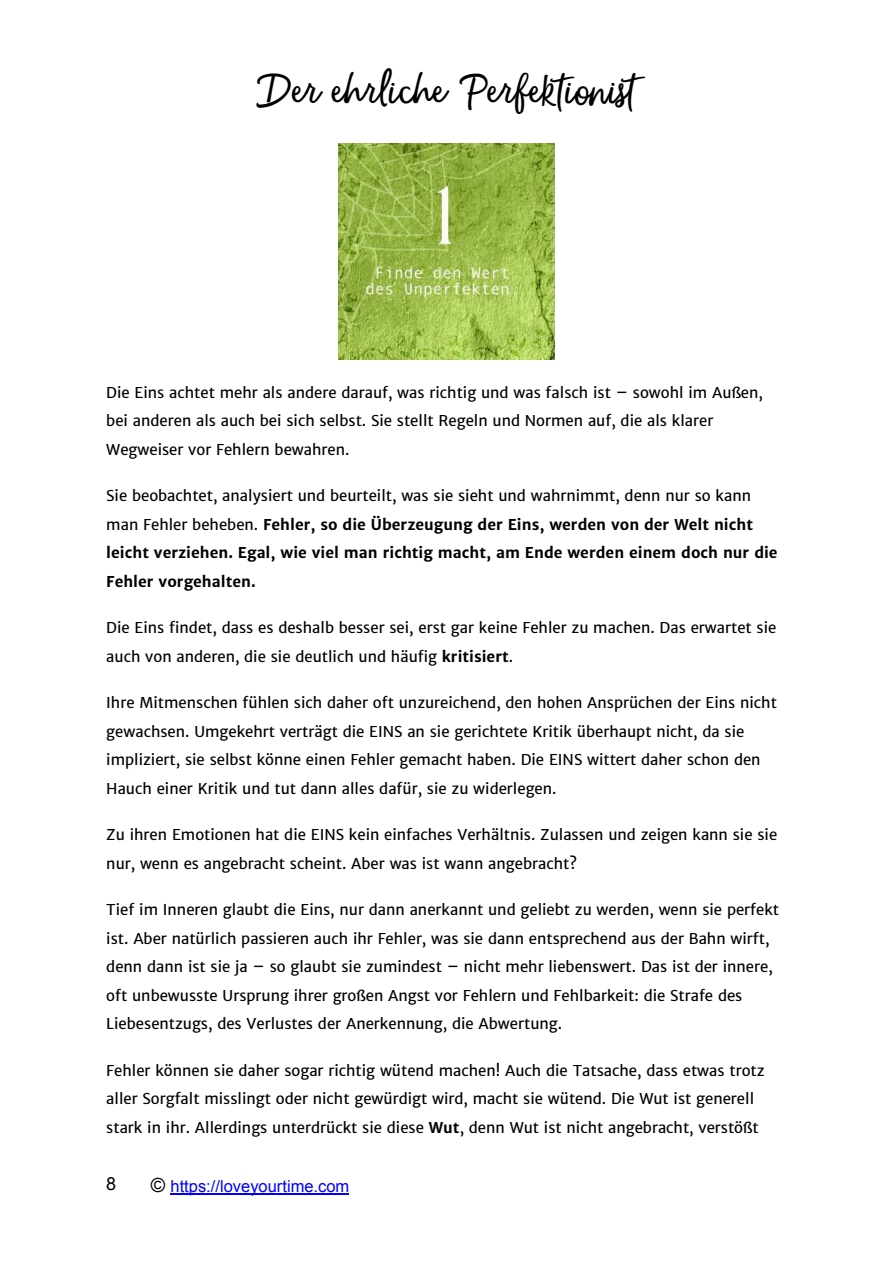
<style>
.page{position:relative;width:893px;height:1263px;background:#fff}
.page>*{position:absolute;margin:0;border:0;box-sizing:border-box;transform-origin:0 0}
.t1{font:45px "Money Penny Script";color:#000}
.t2{font:18px "Arial";color:#000}
.t3{font:16.5px "Arial";color:#00f}
.t4{font:15px/28.5px "Merriweather Sans";color:#000}
.t5{font:700 15px/28.5px "Merriweather Sans";color:#000}
.s1{font-weight:400}
.s2{font-weight:700}
.s3{font-size:19.5px;color:#000}
</style>
<div class="page">
<hr style="left:171px;top:1193px;width:178px;height:1px;background:#00f">
<img style="left:338px;top:143px;width:217px;height:217px">
<h1 class="t1" style="left:258px;top:61px;width:379px">Der ehrliche Perfektionist</h1>
<p class="t4" style="left:106px;top:378px;width:658px">Die Eins achtet mehr als andere darauf, was richtig und was falsch ist – sowohl im Außen, bei anderen als auch bei sich selbst. Sie stellt Regeln und Normen auf, die als klarer<br>Wegweiser vor Fehlern bewahren.</p>
<p class="t5" style="left:106px;top:482px;width:673px"><span class="s1">Sie beobachtet, analysiert und beurteilt, was sie sieht und wahrnimmt, denn nur so kann man Fehler beheben.</span> Fehler, so die Überzeugung der Eins, werden von der Welt nicht leicht verziehen. Egal, wie viel man richtig macht, am Ende werden einem doch nur die Fehler vorgehalten.</p>
<p class="t4" style="left:106px;top:614px;width:672px">Die Eins findet, dass es deshalb besser sei, erst gar keine Fehler zu machen. Das erwartet sie auch von anderen, die sie deutlich und häufig <span class="s2">kritisiert</span>.</p>
<p class="t4" style="left:106px;top:689px;width:672px">Ihre Mitmenschen fühlen sich daher oft unzureichend, den hohen Ansprüchen der Eins nicht gewachsen. Umgekehrt verträgt die EINS an sie gerichtete Kritik überhaupt nicht, da sie impliziert, sie selbst könne einen Fehler gemacht haben. Die EINS wittert daher schon den Hauch einer Kritik und tut dann alles dafür, sie zu widerlegen.</p>
<p class="t4" style="left:106px;top:821px;width:672px">Zu ihren Emotionen hat die EINS kein einfaches Verhältnis. Zulassen und zeigen kann sie sie nur, wenn es angebracht scheint. Aber was ist wann angebracht?</p>
<p class="t4" style="left:106px;top:896px;width:674px">Tief im Inneren glaubt die Eins, nur dann anerkannt und geliebt zu werden, wenn sie perfekt ist. Aber natürlich passieren auch ihr Fehler, was sie dann entsprechend aus der Bahn wirft, denn dann ist sie ja – so glaubt sie zumindest – nicht mehr liebenswert. Das ist der innere, oft unbewusste Ursprung ihrer großen Angst vor Fehlern und Fehlbarkeit: die Strafe des Liebesentzugs, des Verlustes der Anerkennung, die Abwertung.</p>
<p class="t4" style="left:106px;top:1056px;width:660px">Fehler können sie daher sogar richtig wütend machen! Auch die Tatsache, dass etwas trotz aller Sorgfalt misslingt oder nicht gewürdigt wird, macht sie wütend. Die Wut ist generell stark in ihr. Allerdings unterdrückt sie diese <span class="s2">Wut</span>, denn Wut ist nicht angebracht, verstößt</p>
<p class="t2" style="left:106px;top:1177px;width:12px">8</p>
<p class="t3" style="left:151px;top:1179px;width:200px"><span class="s3">©</span> https://loveyourtime.com</p>
</div>
